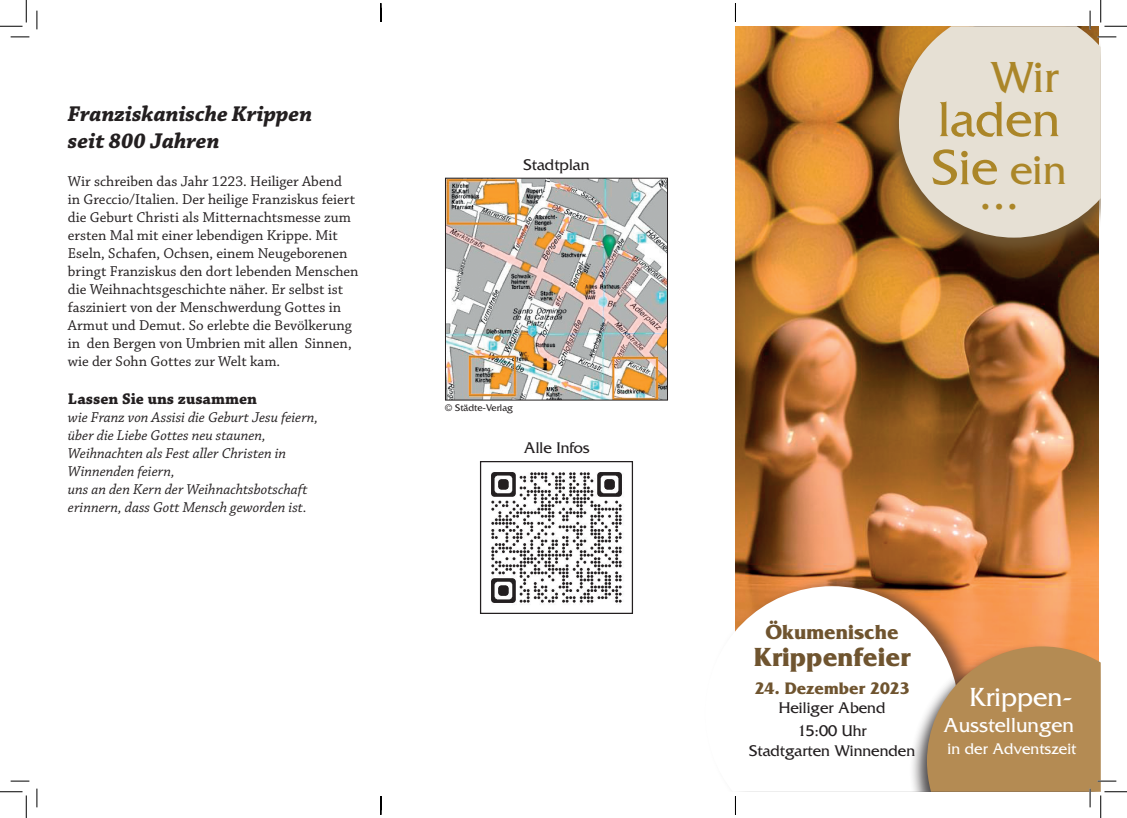
<style>
.page{position:relative;width:1127px;height:818px;background:#fff}
.page>*{position:absolute;margin:0;border:0;box-sizing:border-box;transform-origin:0 0}
.t1{font:51.62px/48px "Friz Quadrata";color:#ab8628}
.t2{font:48px "Friz Quadrata";color:#ab8628}
.t3{font:45.62px "Friz Quadrata";color:#ab8628}
.t4{font:700 27.5px "Friz Quadrata";color:#6f542f}
.t5{font:27.5px "Friz Quadrata";color:#fff}
.t6{font:italic 700 22.5px/27px "Chaparral Pro";color:#231f20}
.t7{font:21.25px "Friz Quadrata";color:#fff}
.t8{font:700 21.25px "Friz Quadrata";color:#6f542f}
.t9{font:700 17.5px "Friz Quadrata";color:#6f542f}
.t10{font:16.25px/23px "Friz Quadrata";color:#231f20;text-align:center}
.t11{font:700 16.25px "Chaparral Pro";color:#231f20}
.t12{font:16.25px "Friz Quadrata";color:#fff}
.t13{font:15px/18px "Chaparral Pro";color:#231f20}
.t14{font:italic 15px/18px "Chaparral Pro";color:#231f20}
.t15{font:10px "Friz Quadrata";color:#231f20}
.s1{font-size:43.25px}
</style>
<div class="page">
<img style="left:735px;top:26px;width:363px;height:617px">
<svg style="left:885px;top:26px;width:214px;height:234px;background:#75491a"></svg>
<svg style="left:898px;top:26px;width:202px;height:212px;background:#dccfbb"></svg>
<div style="left:704px;top:575px;width:276px;height:217px;background:#231f20;opacity:.51"></div>
<svg style="left:705px;top:586px;width:253px;height:206px"></svg>
<div style="left:908px;top:643px;width:192px;height:149px;background:#231f20;opacity:.82"></div>
<img style="left:447px;top:180px;width:218px;height:218px">
<div style="left:445px;top:178px;width:222px;height:222px;border:1px solid #231f20"></div>
<img style="left:491px;top:472px;width:131px;height:131px">
<div style="left:480px;top:461px;width:153px;height:153px;border:1px solid #231f20"></div>
<svg style="left:11px;top:36px;width:18px;height:2px"></svg>
<svg style="left:1097px;top:36px;width:18px;height:2px"></svg>
<svg style="left:11px;top:780px;width:18px;height:2px"></svg>
<svg style="left:36px;top:11px;width:2px;height:18px"></svg>
<svg style="left:36px;top:788px;width:2px;height:19px"></svg>
<svg style="left:1088px;top:11px;width:2px;height:18px"></svg>
<svg style="left:0;top:0;width:27px;height:27px"></svg>
<svg style="left:0;top:791px;width:27px;height:27px"></svg>
<svg style="left:1100px;top:0;width:26px;height:27px"></svg>
<svg style="left:926px;top:646px;width:200px;height:172px"></svg>
<svg style="left:380px;top:3px;width:1px;height:19px"></svg>
<svg style="left:380px;top:796px;width:1px;height:19px"></svg>
<svg style="left:734px;top:3px;width:2px;height:19px"></svg>
<svg style="left:734px;top:796px;width:2px;height:19px"></svg>
<h3 class="t6" style="left:68px;top:101px;width:246px">Franziskanische Krippen seit 800 Jahren</h3>
<p class="t13" style="left:68px;top:173px;width:292px">Wir schreiben das Jahr 1223. Heiliger Abend<br>in Greccio/Italien. Der heilige Franziskus feiert die Geburt Christi als Mitternachtsmesse zum ersten Mal mit einer lebendigen Krippe. Mit Eseln, Schafen, Ochsen, einem Neugeborenen bringt Franziskus den dort lebenden Menschen die Weihnachtsgeschichte näher. Er selbst ist fasziniert von der Menschwerdung Gottes in Armut und Demut. So erlebte die Bevölkerung in den Bergen von Umbrien mit allen Sinnen, wie der Sohn Gottes zur Welt kam.</p>
<p class="t11" style="left:68px;top:389px;width:191px">Lassen Sie uns zusammen</p>
<p class="t14" style="left:68px;top:409px;width:252px">wie Franz von Assisi die Geburt Jesu feiern, über die Liebe Gottes neu staunen, Weihnachten als Fest aller Christen in Winnenden feiern,<br>uns an den Kern der Weihnachtsbotschaft erinnern, dass Gott Mensch geworden ist.</p>
<p class="t10" style="left:523px;top:154px;width:67px">Stadtplan</p>
<p class="t15" style="left:445px;top:402px;width:69px">© Städte-Verlag</p>
<p class="t10" style="left:524px;top:437px;width:67px">Alle Infos</p>
<h3 class="t3" style="left:990px;top:52px;width:70px">Wir</h3>
<h1 class="t1" style="left:931px;top:96px;width:136px">laden<br>Sie <span class="s1">ein</span></h1>
<h2 class="t2" style="left:978px;top:167px;width:42px">...</h2>
<h3 class="t8" style="left:765px;top:620px;width:135px">Ökumenische</h3>
<h3 class="t4" style="left:753px;top:641px;width:158px">Krippenfeier</h3>
<p class="t9" style="left:754px;top:678px;width:156px">24. Dezember 2023</p>
<p class="t10" style="left:778px;top:696px;width:108px">Heiliger Abend<br>15:00 Uhr</p>
<p class="t10" style="left:748px;top:739px;width:168px">Stadtgarten Winnenden</p>
<h3 class="t5" style="left:969px;top:682px;width:104px">Krippen-</h3>
<h3 class="t7" style="left:943px;top:713px;width:132px">Ausstellungen</h3>
<p class="t12" style="left:947px;top:740px;width:130px">in der Adventszeit</p>
</div>
